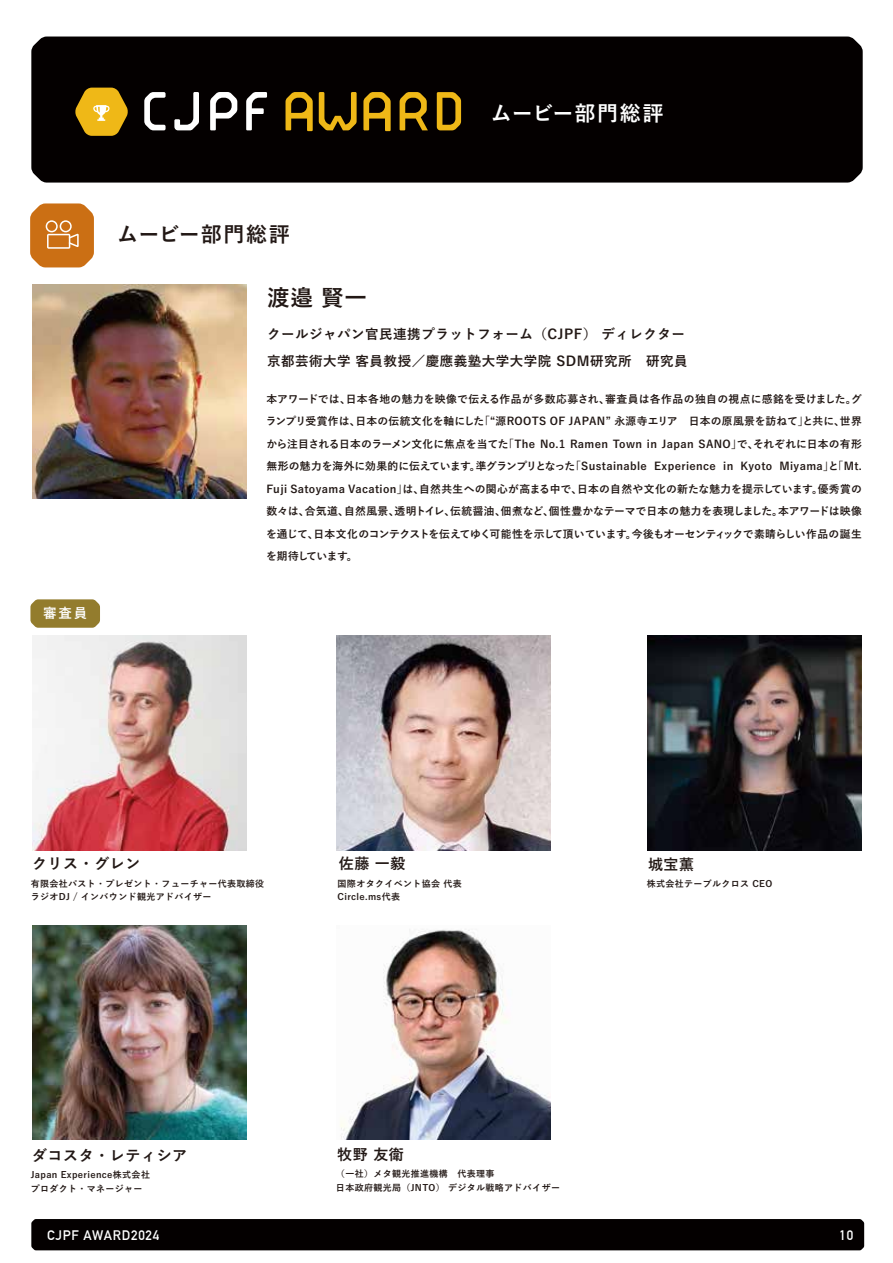
<style>
.page{position:relative;width:893px;height:1263px;background:#fff}
.page>*{position:absolute;margin:0;border:0;box-sizing:border-box;transform-origin:0 0}
.t1{font:700 22.5px "Yu Go";color:#221815}
.t2{font:700 21px "Yu Go";letter-spacing:.04em;color:#fff}
.t3{font:700 21px "Yu Go";letter-spacing:.04em;color:#221815}
.t4{font:700 15px "Yu Go";letter-spacing:.04em;color:#221815}
.t5{font:700 13.5px/27px "Yu Go";letter-spacing:.04em;color:#221815}
.t6{font:700 13.5px "DIN Alternate";letter-spacing:.06em;color:#fff}
.t7{font:700 13.5px "Yu Go";color:#fff}
.t8{font:700 10.8px/22.5px "Yu Go";letter-spacing:-.025em;color:#221815;text-align:justify}
.t9{font:700 9px/13.5px "Yu Go";letter-spacing:.04em;color:#221815}
</style>
<div class="page">
<img style="left:32px;top:284px;width:214px;height:214px">
<img style="left:32px;top:636px;width:214px;height:214px">
<img style="left:337px;top:636px;width:214px;height:214px">
<img style="left:32px;top:925px;width:214px;height:214px">
<img style="left:340px;top:929px;width:211px;height:210px">
<img style="left:648px;top:636px;width:214px;height:214px">
<div style="left:31px;top:37px;width:832px;height:146px;background:#040000"></div>
<svg style="left:144px;top:92px;width:22px;height:38px"></svg>
<svg style="left:174px;top:92px;width:25px;height:38px"></svg>
<svg style="left:210px;top:92px;width:27px;height:38px"></svg>
<svg style="left:246px;top:92px;width:21px;height:38px"></svg>
<svg style="left:75px;top:88px;width:53px;height:48px;background:#be941d"></svg>
<svg style="left:319px;top:92px;width:38px;height:38px"></svg>
<svg style="left:400px;top:92px;width:28px;height:38px"></svg>
<svg style="left:437px;top:92px;width:24px;height:38px"></svg>
<svg style="left:286px;top:92px;width:27px;height:39px"></svg>
<svg style="left:363px;top:92px;width:28px;height:39px"></svg>
<div style="left:31px;top:1219px;width:833px;height:31px;background:#040000"></div>
<svg style="left:30px;top:203px;width:64px;height:64px;background:#d18233"></svg>
<svg style="left:30px;top:599px;width:70px;height:29px;background:#99843a"></svg>
<h2 class="t3" style="left:117px;top:223px;width:174px">ムービー部門総評</h2>
<h1 class="t1" style="left:267px;top:285px;width:101px">渡邉 賢一</h1>
<h2 class="t2" style="left:491px;top:101px;width:174px">ムービー部門総評</h2>
<p class="t5" style="left:267px;top:320px;width:422px">クールジャパン官民連携プラットフォーム（CJPF） ディレクター京都芸術大学 客員教授／慶應義塾大学大学院 SDM研究所　研究員</p>
<p class="t7" style="left:43px;top:606px;width:46px">審査員</p>
<h3 class="t4" style="left:32px;top:855px;width:110px">クリス・グレン</h3>
<p class="t8" style="left:266px;top:388px;width:598px">本アワードでは、日本各地の魅力を映像で伝える作品が多数応募され、審査員は各作品の独自の視点に感銘を受けました。グランプリ受賞作は、日本の伝統文化を軸にした「“源ROOTS OF JAPAN” 永源寺エリア　日本の原風景を訪ねて」と共に、世界から注目される日本のラーメン文化に焦点を当てた「The No.1 Ramen Town in Japan SANO」で、それぞれに日本の有形無形の魅力を海外に効果的に伝えています。準グランプリとなった「Sustainable Experience in Kyoto Miyama」と「Mt.<br>Fuji Satoyama Vacation」は、自然共生への関心が高まる中で、日本の自然や文化の新たな魅力を提示しています。優秀賞の数々は、合気道、自然風景、透明トイレ、伝統醤油、佃煮など、個性豊かなテーマで日本の魅力を表現しました。本アワードは映像を通じて、日本文化のコンテクストを伝えてゆく可能性を示して頂いています。今後もオーセンティックで素晴らしい作品の誕生を期待しています。</p>
<h3 class="t4" style="left:339px;top:855px;width:68px">佐藤 一毅</h3>
<h3 class="t4" style="left:648px;top:856px;width:48px">城宝薫</h3>
<p class="t9" style="left:31px;top:877px;width:235px">有限会社パスト・プレゼント・フューチャー代表取締役ラジオDJ / インバウンド観光アドバイザー</p>
<p class="t9" style="left:338px;top:877px;width:126px">国際オタクイベント協会 代表<br>Circle.ms代表</p>
<p class="t9" style="left:647px;top:877px;width:127px">株式会社テーブルクロス CEO</p>
<h3 class="t4" style="left:32px;top:1147px;width:157px">ダコスタ・レティシア</h3>
<p class="t9" style="left:31px;top:1168px;width:121px">Japan Experience株式会社プロダクト・マネージャー</p>
<h3 class="t4" style="left:337px;top:1146px;width:68px">牧野 友衛</h3>
<p class="t9" style="left:336px;top:1167px;width:226px">（一社）メタ観光推進機構　代表理事<br>日本政府観光局（JNTO） デジタル戦略アドバイザー</p>
<p class="t6" style="left:47px;top:1224px;width:114px">CJPF AWARD2024</p>
<p class="t6" style="left:840px;top:1224px;width:15px">10</p>
</div>
